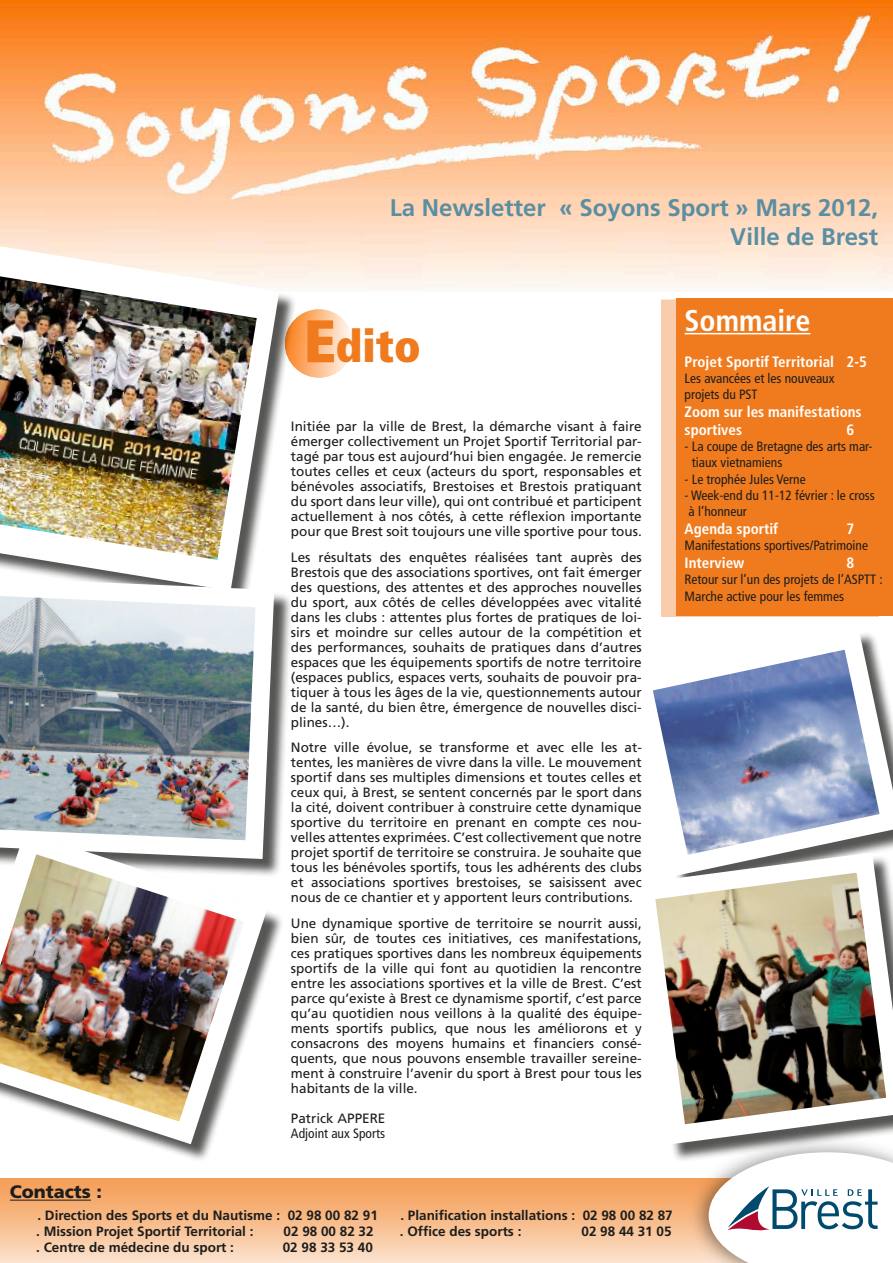
<style>
.page{position:relative;width:893px;height:1263px;background:#fff}
.page>*{position:absolute;margin:0;border:0;box-sizing:border-box;transform-origin:0 0}
.t1{font:900 condensed 45px "Frutiger";color:#ef7b1e}
.t2{font:700 condensed 30px "Frutiger";color:#fff}
.t3{font:700 24px/28.8px "Frutiger";color:#5a8ea2;text-align:right}
.t4{font:900 18px "Frutiger";color:#1d1d1b}
.t5{font:700 condensed 15px/18px "Frutiger";color:#fff}
.t6{font:13.5px/15px "Frutiger";color:#1d1d1b;text-align:justify}
.t7{font:condensed 13.5px/16.2px "Frutiger";color:#1d1d1b}
.t8{font:700 13.5px "Frutiger";color:#1d1d1b}
.s1{font-size:60px}
</style>
<div class="page">
<svg style="left:653px;top:633px;width:240px;height:209px"></svg>
<img style="left:285px;top:309px;width:68px;height:69px;border-radius:34px">
<img style="left:0;top:0;width:893px;height:286px">
<div style="left:661px;top:299px;width:217px;height:318px;background:#f9cdab"></div>
<div style="left:676px;top:298px;width:217px;height:317px;background:#ef7b1e"></div>
<hr style="left:685px;top:333px;width:125px;height:1px;background:#fff">
<div style="left:0;top:1179px;width:893px;height:84px;background:linear-gradient(to bottom,#f3994f,#fbe0c9)"></div>
<hr style="left:10px;top:1200px;width:81px;height:1px;background:#1d1d1b">
<img style="left:681px;top:1178px;width:28px;height:85px">
<svg style="left:709px;top:1162px;width:184px;height:101px"></svg>
<div style="left:0;top:241px;width:297px;height:368px;background:#1d1d1b;opacity:.75"></div>
<img style="left:0;top:228px;width:290px;height:348px">
<div style="left:638px;top:855px;width:255px;height:307px;background:#1d1d1b;opacity:.75"></div>
<img style="left:638px;top:842px;width:255px;height:312px">
<div style="left:0;top:576px;width:293px;height:301px;background:#1d1d1b;opacity:.75"></div>
<img style="left:0;top:563px;width:284px;height:272px">
<div style="left:0;top:835px;width:285px;height:327px;background:#fff"></div>
<img style="left:0;top:820px;width:278px;height:335px">
<h3 class="t3" style="left:390px;top:193px;width:490px">La Newsletter « Soyons Sport » Mars 2012,<br>Ville de Brest</h3>
<h1 class="t1" style="left:304px;top:319px;width:119px"><span class="s1">E</span>dito</h1>
<p class="t6" style="left:291px;top:419px;width:352px">Initiée par la ville de Brest, la démarche visant à faire émerger collectivement un Projet Sportif Territorial par&shy;tagé par tous est aujourd’hui bien engagée. Je remercie toutes celles et ceux (acteurs du sport, responsables et bénévoles associatifs, Brestoises et Brestois pratiquant du sport dans leur ville), qui ont contribué et participent actuellement à nos côtés, à cette réflexion importante pour que Brest soit toujours une ville sportive pour tous.</p>
<p class="t6" style="left:291px;top:549px;width:352px">Les résultats des enquêtes réalisées tant auprès des Brestois que des associations sportives, ont fait émerger des questions, des attentes et des approches nouvelles du sport, aux côtés de celles développées avec vitalité dans les clubs : attentes plus fortes de pratiques de loi&shy;sirs et moindre sur celles autour de la compétition et des performances, souhaits de pratiques dans d’autres espaces que les équipements sportifs de notre territoire (espaces publics, espaces verts, souhaits de pouvoir pra&shy;tiquer à tous les âges de la vie, questionnements autour de la santé, du bien être, émergence de nouvelles disci&shy;plines…).</p>
<p class="t6" style="left:291px;top:740px;width:352px">Notre ville évolue, se transforme et avec elle les at&shy;tentes, les manières de vivre dans la ville. Le mouvement sportif dans ses multiples dimensions et toutes celles et ceux qui, à Brest, se sentent concernés par le sport dans la cité, doivent contribuer à construire cette dynamique sportive du territoire en prenant en compte ces nou&shy;velles attentes exprimées. C’est collectivement que notre projet sportif de territoire se construira. Je souhaite que tous les bénévoles sportifs, tous les adhérents des clubs et associations sportives brestoises, se saisissent avec nous de ce chantier et y apportent leurs contributions.</p>
<p class="t6" style="left:291px;top:915px;width:352px">Une dynamique sportive de territoire se nourrit aussi, bien sûr, de toutes ces initiatives, ces manifestations, ces pratiques sportives dans les nombreux équipements sportifs de la ville qui font au quotidien la rencontre entre les associations sportives et la ville de Brest. C’est parce qu’existe à Brest ce dynamisme sportif, c’est parce qu’au quotidien nous veillons à la qualité des équipe&shy;ments sportifs publics, que nous les améliorons et y consacrons des moyens humains et financiers consé&shy;quents, que nous pouvons ensemble travailler sereine&shy;ment à construire l’avenir du sport à Brest pour tous les habitants de la ville.</p>
<p class="t6" style="left:291px;top:1110px;width:96px">Patrick APPERE</p>
<p class="t7" style="left:291px;top:1125px;width:96px">Adjoint aux Sports</p>
<h2 class="t2" style="left:685px;top:302px;width:127px">Sommaire</h2>
<p class="t5" style="left:685px;top:352px;width:184px">Projet Sportif Territorial 2-5</p>
<p class="t7" style="left:685px;top:370px;width:151px">Les avancées et les nouveaux projets du PST</p>
<p class="t5" style="left:685px;top:403px;width:179px">Zoom sur les manifestations sportives</p>
<p class="t5" style="left:847px;top:421px;width:9px">6</p>
<p class="t7" style="left:692px;top:439px;width:182px;text-indent:-7px">- La coupe de Bretagne des arts mar&shy;tiaux vietnamiens</p>
<p class="t7" style="left:685px;top:471px;width:123px">- Le trophée Jules Verne</p>
<p class="t7" style="left:685px;top:487px;width:192px">- Week-end du 11-12 février : le cross à l’honneur</p>
<p class="t5" style="left:685px;top:520px;width:95px">Agenda sportif</p>
<p class="t5" style="left:847px;top:520px;width:9px">7</p>
<p class="t7" style="left:685px;top:538px;width:185px">Manifestations sportives/Patrimoine</p>
<p class="t5" style="left:685px;top:554px;width:61px">Interview</p>
<p class="t5" style="left:847px;top:554px;width:9px">8</p>
<p class="t7" style="left:685px;top:572px;width:200px">Retour sur l’un des projets de l’ASPTT :<br>Marche active pour les femmes</p>
<h3 class="t4" style="left:10px;top:1181px;width:94px">Contacts :</h3>
<p class="t8" style="left:37px;top:1207px;width:342px">. Direction des Sports et du Nautisme : 02 98 00 82 91</p>
<p class="t8" style="left:400px;top:1207px;width:274px">. Planification installations : 02 98 00 82 87</p>
<p class="t8" style="left:36px;top:1223px;width:219px">. Mission Projet Sportif Territorial :</p>
<p class="t8" style="left:284px;top:1223px;width:92px">02 98 00 82 32</p>
<p class="t8" style="left:400px;top:1223px;width:123px">. Office des sports :</p>
<p class="t8" style="left:581px;top:1223px;width:92px">02 98 44 31 05</p>
<p class="t8" style="left:36px;top:1240px;width:199px">. Centre de médecine du sport :</p>
<p class="t8" style="left:283px;top:1240px;width:92px">02 98 33 53 40</p>
</div>
